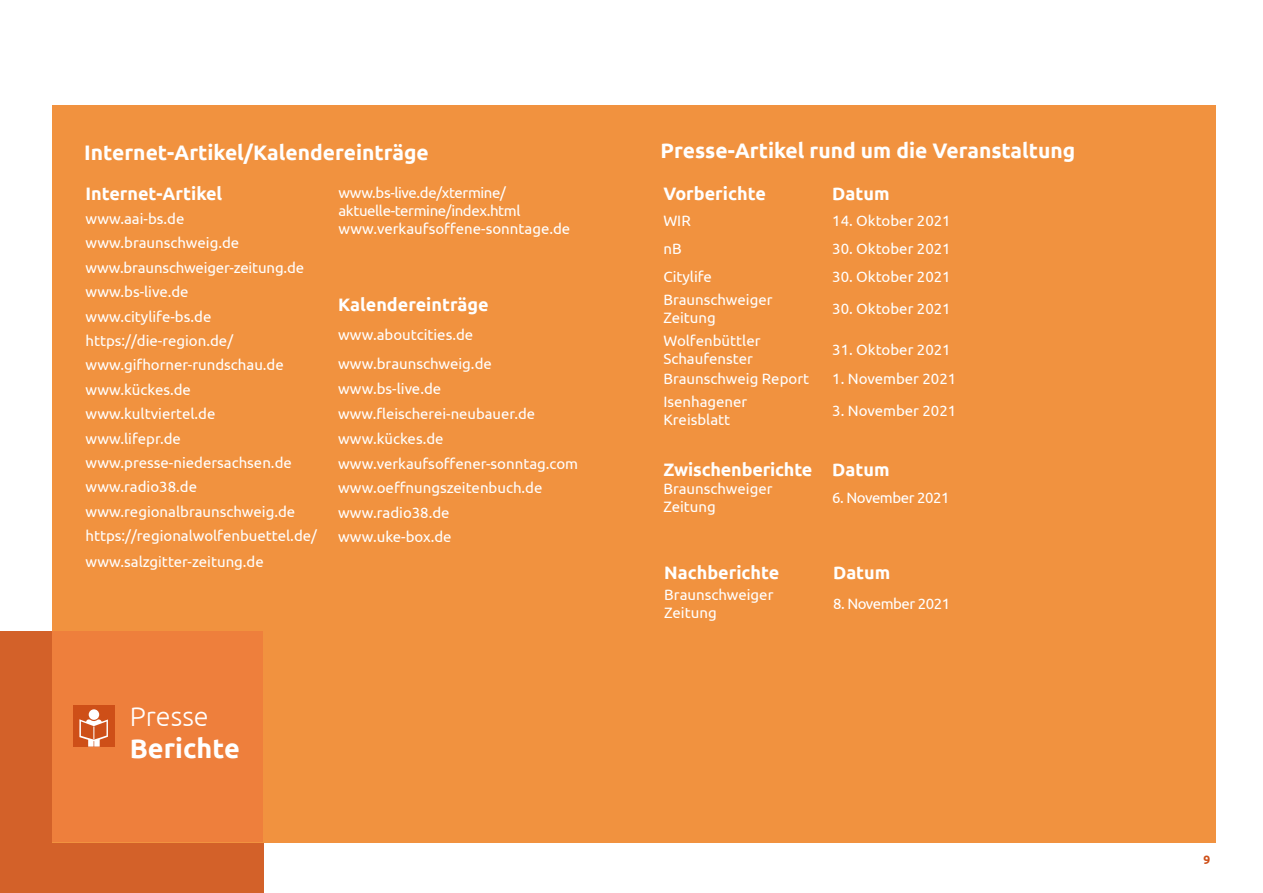
<style>
.page{position:relative;width:1263px;height:893px;background:#fff}
.page>*{position:absolute;margin:0;border:0;box-sizing:border-box;transform-origin:0 0}
.t1{font:700 27px/32.4px "Ubuntu";color:#fff}
._01_Headline_3_14pt{font:700 21px "Ubuntu";color:#fff}
.t2{font:700 18px "Ubuntu";color:#fff}
.t3{font:15px/18px "Ubuntu";color:#fff}
.t4{font:15px/18px "Ubuntu";letter-spacing:-.025em;color:#fff}
.t5{font:15px "Ubuntu";letter-spacing:-.03em;color:#fff}
.t6{font:14.85px "Ubuntu";color:#fff}
.t7{font:700 12px "Ubuntu";color:#ce4f18}
.s1{font-weight:300}
</style>
<div class="page">
<div style="left:0;top:631px;width:263px;height:262px;background:#d36129"></div>
<div style="left:53px;top:105px;width:1163px;height:737px;background:#f1923f"></div>
<div style="left:53px;top:631px;width:210px;height:211px;background:#ee7f3c"></div>
<div style="left:73px;top:705px;width:42px;height:42px;background:#ce4f18"></div>
<div style="left:89px;top:709px;width:10px;height:11px;background:#fff;border-radius:50%"></div>
<svg style="left:79px;top:719px;width:29px;height:28px"></svg>
<p class="_01_Headline_3_14pt" style="left:84px;top:140px;width:346px">Internet-Artikel/Kalendereinträge</p>
<p class="t2" style="left:85px;top:182px;width:138px">Internet-Artikel</p>
<p class="t3" style="left:85px;top:209px;width:101px">www.aai-bs.de</p>
<p class="t3" style="left:85px;top:234px;width:155px">www.braunschweig.de</p>
<p class="t3" style="left:85px;top:258px;width:220px">www.braunschweiger-zeitung.de</p>
<p class="t3" style="left:85px;top:282px;width:105px">www.bs-live.de</p>
<p class="t3" style="left:85px;top:307px;width:127px">www.citylife-bs.de</p>
<p class="t3" style="left:85px;top:331px;width:149px">https://die-region.de/</p>
<p class="t3" style="left:85px;top:356px;width:200px">www.gifhorner-rundschau.de</p>
<p class="t3" style="left:85px;top:380px;width:107px">www.kückes.de</p>
<p class="t3" style="left:85px;top:404px;width:132px">www.kultviertel.de</p>
<p class="t3" style="left:85px;top:429px;width:97px">www.lifepr.de</p>
<p class="t3" style="left:85px;top:453px;width:208px">www.presse-niedersachsen.de</p>
<p class="t3" style="left:85px;top:478px;width:113px">www.radio38.de</p>
<p class="t3" style="left:85px;top:502px;width:211px">www.regionalbraunschweig.de</p>
<p class="t3" style="left:85px;top:526px;width:233px">https://regionalwolfenbuettel.de/</p>
<p class="t3" style="left:85px;top:552px;width:180px">www.salzgitter-zeitung.de</p>
<p class="t4" style="left:338px;top:183px;width:184px">www.bs-live.de/xtermine/ aktuelle-termine/index.html</p>
<p class="t3" style="left:338px;top:220px;width:233px">www.verkaufsoffene-sonntage.de</p>
<p class="t2" style="left:338px;top:293px;width:152px">Kalendereinträge</p>
<p class="t3" style="left:338px;top:325px;width:137px">www.aboutcities.de</p>
<p class="t3" style="left:338px;top:354px;width:155px">www.braunschweig.de</p>
<p class="t3" style="left:338px;top:379px;width:105px">www.bs-live.de</p>
<p class="t6" style="left:338px;top:405px;width:198px">www.fleischerei-neubauer.de</p>
<p class="t3" style="left:338px;top:430px;width:107px">www.kückes.de</p>
<p class="t3" style="left:338px;top:454px;width:242px">www.verkaufsoffener-sonntag.com</p>
<p class="t3" style="left:338px;top:478px;width:206px">www.oeffnungszeitenbuch.de</p>
<p class="t3" style="left:338px;top:503px;width:113px">www.radio38.de</p>
<p class="t3" style="left:338px;top:527px;width:115px">www.uke-box.de</p>
<p class="t1" style="left:130px;top:699px;width:112px"><span class="s1">Presse<br></span>Berichte</p>
<p class="_01_Headline_3_14pt" style="left:661px;top:137px;width:416px">Presse-Artikel rund um die Veranstaltung</p>
<p class="t2" style="left:663px;top:182px;width:104px">Vorberichte</p>
<p class="t2" style="left:832px;top:182px;width:59px">Datum</p>
<p class="t3" style="left:663px;top:211px;width:29px">WIR</p>
<p class="t3" style="left:832px;top:211px;width:120px">14. Oktober 2021</p>
<p class="t3" style="left:663px;top:239px;width:20px">nB</p>
<p class="t3" style="left:832px;top:239px;width:120px">30. Oktober 2021</p>
<p class="t3" style="left:663px;top:267px;width:50px">Citylife</p>
<p class="t3" style="left:832px;top:267px;width:120px">30. Oktober 2021</p>
<p class="t3" style="left:663px;top:291px;width:111px">Braunschweiger</p>
<p class="t3" style="left:663px;top:309px;width:54px">Zeitung</p>
<p class="t3" style="left:832px;top:300px;width:120px">30. Oktober 2021</p>
<p class="t3" style="left:663px;top:331px;width:99px">Wolfenbüttler<br>Schaufenster</p>
<p class="t3" style="left:832px;top:340px;width:120px">31. Oktober 2021</p>
<p class="t3" style="left:663px;top:370px;width:147px">Braunschweig Report</p>
<p class="t3" style="left:832px;top:370px;width:126px">1. November 2021</p>
<p class="t3" style="left:663px;top:392px;width:85px">Isenhagener<br>Kreisblatt</p>
<p class="t3" style="left:832px;top:401px;width:126px">3. November 2021</p>
<p class="t2" style="left:663px;top:459px;width:150px">Zwischenberichte</p>
<p class="t2" style="left:832px;top:459px;width:59px">Datum</p>
<p class="t3" style="left:663px;top:479px;width:111px">Braunschweiger<br>Zeitung</p>
<p class="t5" style="left:832px;top:489px;width:119px">6. November 2021</p>
<p class="t2" style="left:664px;top:562px;width:117px">Nachberichte</p>
<p class="t2" style="left:833px;top:562px;width:59px">Datum</p>
<p class="t3" style="left:664px;top:585px;width:111px">Braunschweiger<br>Zeitung</p>
<p class="t5" style="left:833px;top:594px;width:119px">8. November 2021</p>
<p class="t7" style="left:1203px;top:853px;width:8px">9</p>
</div>
